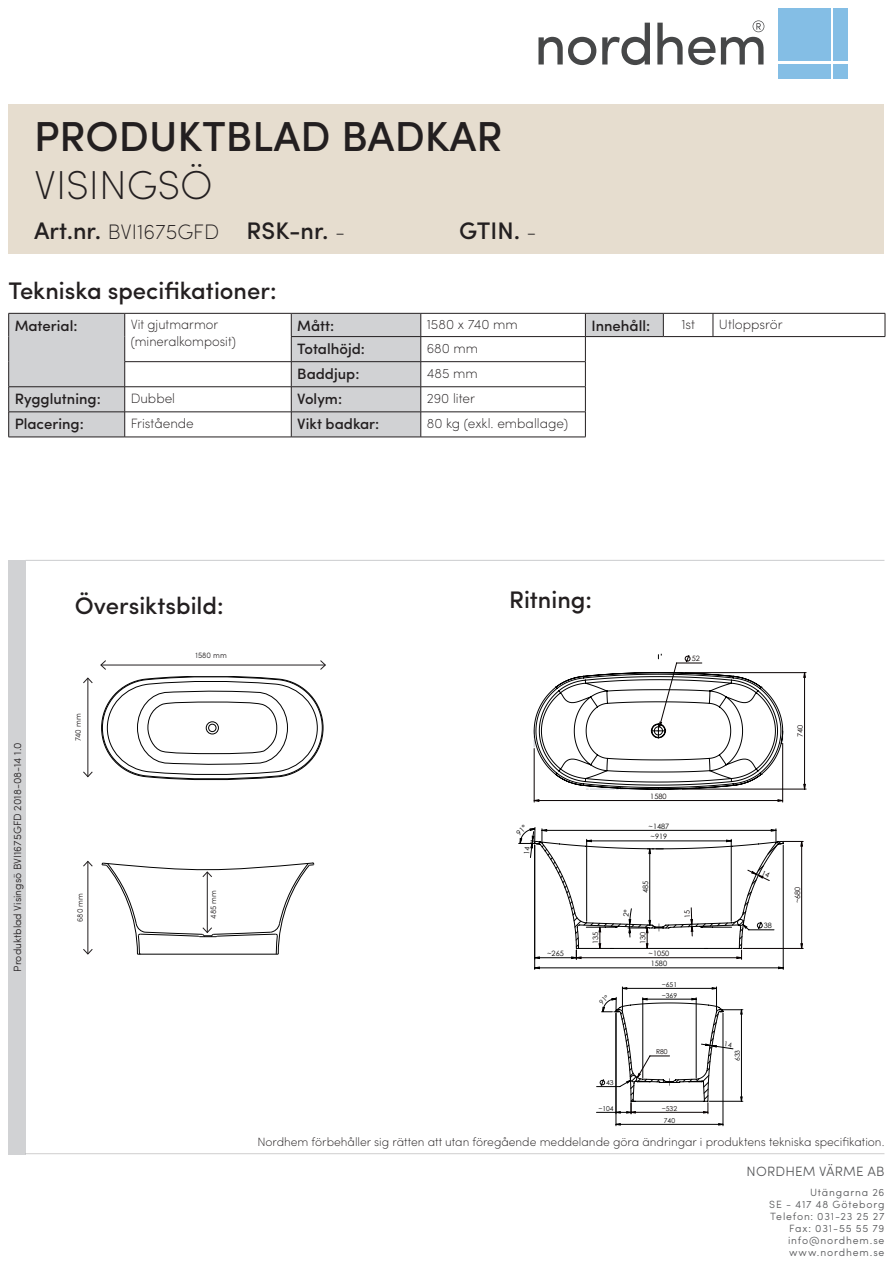
<style>
.page{position:relative;width:893px;height:1263px;background:#fff}
.page>*{position:absolute;margin:0;border:0;box-sizing:border-box;transform-origin:0 0}
.t1{font:500 42px "Sofia Pro";color:#231f20}
.t2{font:200 40.5px "Sofia Pro";color:#231f20}
.t3{font:500 24px "Sofia Pro";color:#231f20}
.t4{font:200 21px "Sofia Pro";color:#231f20}
.t5{font:500 15px "Sofia Pro";color:#231f20}
.t6{font:200 13.5px "Sofia Pro";color:#231f20}
.t7{font:200 13.5px/16.2px "Sofia Pro";color:#231f20;scale:.96 1}
.t8{font:300 13.5px "Sofia Pro";letter-spacing:.01em;color:#57585a}
.t9{font:200 12px "Sofia Pro";color:#231f20}
.t10{font:300 10.5px/12px "Sofia Pro";letter-spacing:.08em;color:#57585a}
.t11{font:300 10.5px "Sofia Pro";color:#231f20}
.t12{font:300 7.95px "Sofia Pro";color:#231f20;scale:.95 1}
.t13{font:7.35px "Century Gothic";color:#080000}
.t14{font:7.35px "Century Gothic";color:#000}
.t15{font:6.75px "Century Gothic";color:#000}
.t16{font:6.75px/12px "Century Gothic";color:#080000;text-align:center}
.s1{font-weight:500;font-size:24px}
.s2{font-weight:200;font-size:21px}
.s3{color:#000}
</style>
<div class="page">
<div style="left:9px;top:560px;width:17px;height:594px;background:#d1d2d4"></div>
<div style="left:9px;top:104px;width:875px;height:149px;background:#e6ddcf"></div>
<svg style="left:538px;top:37px;width:58px;height:28px"></svg>
<svg style="left:602px;top:23px;width:48px;height:42px"></svg>
<svg style="left:657px;top:23px;width:58px;height:42px"></svg>
<svg style="left:721px;top:20px;width:43px;height:44px"></svg>
<div style="left:834px;top:9px;width:14px;height:52px;background:#84bee5"></div>
<div style="left:778px;top:9px;width:52px;height:52px;background:#84bee5"></div>
<div style="left:778px;top:65px;width:52px;height:14px;background:#84bee5"></div>
<div style="left:834px;top:65px;width:14px;height:14px;background:#84bee5"></div>
<hr style="left:26px;top:1153px;width:858px;height:1px;background:#231f20">
<hr style="left:26px;top:560px;width:858px;height:1px;background:#d1d2d4">
<svg style="left:102px;top:863px;width:212px;height:92px"></svg>
<hr style="left:88px;top:678px;width:1px;height:99px;background:#231f20">
<svg style="left:83px;top:677px;width:10px;height:6px"></svg>
<svg style="left:83px;top:771px;width:10px;height:6px"></svg>
<hr style="left:88px;top:861px;width:1px;height:93px;background:#231f20">
<svg style="left:83px;top:861px;width:10px;height:6px"></svg>
<svg style="left:83px;top:949px;width:10px;height:5px"></svg>
<hr style="left:101px;top:665px;width:224px;height:1px;background:#231f20">
<svg style="left:100px;top:660px;width:6px;height:10px"></svg>
<svg style="left:320px;top:660px;width:6px;height:10px"></svg>
<svg style="left:9px;top:314px;width:654px;height:123px"></svg>
<hr style="left:125px;top:313px;width:166px;height:1px;background:#231f20">
<hr style="left:125px;top:361px;width:166px;height:1px;background:#231f20">
<hr style="left:125px;top:386px;width:166px;height:1px;background:#231f20">
<hr style="left:125px;top:412px;width:166px;height:1px;background:#231f20">
<hr style="left:125px;top:437px;width:166px;height:1px;background:#231f20">
<hr style="left:9px;top:313px;width:116px;height:1px;background:#231f20">
<hr style="left:9px;top:386px;width:116px;height:1px;background:#231f20">
<hr style="left:9px;top:412px;width:116px;height:1px;background:#231f20">
<svg style="left:8px;top:313px;width:1px;height:124px"></svg>
<svg style="left:124px;top:313px;width:1px;height:124px"></svg>
<hr style="left:9px;top:437px;width:116px;height:1px;background:#231f20">
<hr style="left:291px;top:313px;width:130px;height:1px;background:#231f20">
<hr style="left:291px;top:336px;width:130px;height:1px;background:#231f20">
<hr style="left:291px;top:361px;width:130px;height:1px;background:#231f20">
<hr style="left:291px;top:386px;width:130px;height:1px;background:#231f20">
<svg style="left:291px;top:313px;width:1px;height:124px"></svg>
<hr style="left:291px;top:412px;width:130px;height:1px;background:#231f20">
<svg style="left:421px;top:314px;width:1px;height:123px"></svg>
<hr style="left:291px;top:437px;width:130px;height:1px;background:#231f20">
<hr style="left:421px;top:313px;width:164px;height:1px;background:#231f20">
<hr style="left:421px;top:336px;width:164px;height:1px;background:#231f20">
<hr style="left:421px;top:361px;width:165px;height:1px;background:#231f20">
<hr style="left:421px;top:386px;width:165px;height:1px;background:#231f20">
<hr style="left:421px;top:412px;width:165px;height:1px;background:#231f20">
<hr style="left:421px;top:437px;width:165px;height:1px;background:#231f20">
<hr style="left:585px;top:313px;width:78px;height:1px;background:#231f20">
<svg style="left:585px;top:313px;width:1px;height:124px"></svg>
<hr style="left:663px;top:313px;width:50px;height:1px;background:#231f20">
<svg style="left:663px;top:313px;width:1px;height:23px"></svg>
<hr style="left:585px;top:336px;width:78px;height:1px;background:#231f20">
<hr style="left:663px;top:336px;width:50px;height:1px;background:#231f20">
<hr style="left:713px;top:313px;width:172px;height:1px;background:#231f20">
<svg style="left:713px;top:313px;width:1px;height:23px"></svg>
<svg style="left:885px;top:313px;width:1px;height:23px"></svg>
<hr style="left:713px;top:336px;width:172px;height:1px;background:#231f20">
<svg style="left:102px;top:676px;width:221px;height:105px"></svg>
<hr style="left:534px;top:748px;width:1px;height:54px;background:#080000">
<hr style="left:782px;top:743px;width:1px;height:59px;background:#080000">
<svg style="left:534px;top:799px;width:249px;height:3px"></svg>
<svg style="left:534px;top:653px;width:273px;height:137px"></svg>
<hr style="left:616px;top:1013px;width:1px;height:113px;background:#000">
<hr style="left:723px;top:1013px;width:1px;height:113px;background:#000">
<svg style="left:616px;top:1123px;width:107px;height:2px"></svg>
<svg style="left:518px;top:827px;width:285px;height:142px"></svg>
<svg style="left:596px;top:986px;width:147px;height:128px"></svg>
<p class="t1" style="left:34px;top:105px;width:470px">PRODUKTBLAD BADKAR</p>
<p class="t2" style="left:34px;top:157px;width:180px">VISINGSÖ</p>
<p class="t4" style="left:34px;top:217px;width:187px"><span class="s1">Art.nr.</span> BVI1675GFD</p>
<p class="t3" style="left:247px;top:213px;width:100px">RSK-nr. <span class="s2">-</span></p>
<p class="t3" style="left:9px;top:272px;width:270px">Tekniska specifikationer:</p>
<p class="t3" style="left:459px;top:213px;width:79px">GTIN. <span class="s2">-</span></p>
<p class="t5" style="left:15px;top:314px;width:64px">Material:</p>
<p class="t7" style="left:131px;top:316px;width:111px">Vit gjutmarmor (mineralkomposit)</p>
<p class="t5" style="left:297px;top:314px;width:39px">Mått:</p>
<p class="t6" style="left:427px;top:315px;width:93px">1580 x 740 mm</p>
<p class="t5" style="left:591px;top:314px;width:60px">Innehåll:</p>
<p class="t6" style="left:681px;top:315px;width:15px">1st</p>
<p class="t6" style="left:719px;top:315px;width:65px">Utloppsrör</p>
<p class="t5" style="left:297px;top:337px;width:69px">Totalhöjd:</p>
<p class="t6" style="left:427px;top:339px;width:53px">680 mm</p>
<p class="t5" style="left:297px;top:362px;width:64px">Baddjup:</p>
<p class="t6" style="left:427px;top:364px;width:53px">485 mm</p>
<p class="t5" style="left:15px;top:388px;width:88px">Rygglutning:</p>
<p class="t6" style="left:131px;top:389px;width:46px">Dubbel</p>
<p class="t5" style="left:297px;top:388px;width:46px">Volym:</p>
<p class="t6" style="left:427px;top:389px;width:50px">290 liter</p>
<p class="t5" style="left:15px;top:413px;width:71px">Placering:</p>
<p class="t6" style="left:131px;top:414px;width:65px">Fristående</p>
<p class="t5" style="left:297px;top:413px;width:84px">Vikt badkar:</p>
<p class="t6" style="left:427px;top:414px;width:143px">80 kg (exkl. emballage)</p>
<p class="t11" style="left:10px;top:971px;width:231px;rotate:-90deg">Produktblad Visingsö BVI1675GFD 2018-08-14 1.0</p>
<p class="t3" style="left:75px;top:587px;width:150px">Översiktsbild:</p>
<p class="t12" style="left:196px;top:649px;width:34px">1580 mm</p>
<p class="t12" style="left:72px;top:741px;width:31px;rotate:-90deg">740 mm</p>
<p class="t12" style="left:74px;top:922px;width:32px;rotate:-90deg">680 mm</p>
<p class="t12" style="left:208px;top:919px;width:32px;rotate:-90deg">485 mm</p>
<p class="t3" style="left:509px;top:582px;width:84px">Ritning:</p>
<p class="t13" style="left:692px;top:653px;width:10px">52</p>
<p class="t14" style="left:547px;top:948px;width:18px">~265</p>
<p class="t13" style="left:590px;top:944px;width:14px;rotate:-90deg">135</p>
<p class="t15" style="left:606px;top:1078px;width:9px">43</p>
<p class="t15" style="left:598px;top:1104px;width:17px">~104</p>
<p class="t13" style="left:650px;top:791px;width:18px">1580</p>
<p class="t14" style="left:649px;top:821px;width:22px">~1487</p>
<p class="t14" style="left:651px;top:831px;width:18px">~919</p>
<p class="t14" style="left:640px;top:893px;width:14px;rotate:-90deg">485</p>
<p class="t13" style="left:638px;top:944px;width:14px;rotate:-90deg">130</p>
<p class="t13" style="left:649px;top:948px;width:22px">~1050</p>
<p class="t14" style="left:651px;top:958px;width:18px">1580</p>
<p class="t15" style="left:662px;top:980px;width:17px">~651</p>
<p class="t15" style="left:662px;top:990px;width:17px">~369</p>
<p class="t16" style="left:656px;top:1046px;width:13px">R80</p>
<p class="t16" style="left:662px;top:1102px;width:17px">~532<br><span class="s3">740</span></p>
<p class="t13" style="left:795px;top:737px;width:14px;rotate:-90deg">740</p>
<p class="t14" style="left:764px;top:920px;width:10px">38</p>
<p class="t13" style="left:792px;top:903px;width:18px;rotate:-90deg">~680</p>
<p class="t15" style="left:733px;top:1061px;width:13px;rotate:-90deg">633</p>
<p class="t9" style="left:257px;top:1134px;width:628px">Nordhem förbehåller sig rätten att utan föregående meddelande göra ändringar i produktens tekniska specifikation.</p>
<p class="t8" style="left:747px;top:1161px;width:139px">NORDHEM VÄRME AB</p>
<p class="t10" style="left:810px;top:1186px;width:76px">Utängarna 26</p>
<p class="t10" style="left:769px;top:1198px;width:117px">SE - 417 48 Göteborg<br>Telefon: 031-23 25 27</p>
<p class="t10" style="left:789px;top:1222px;width:97px">Fax: 031-55 55 79</p>
<p class="t10" style="left:788px;top:1234px;width:98px">info@nordhem.se</p>
<p class="t10" style="left:789px;top:1246px;width:97px">www.nordhem.se</p>
</div>
